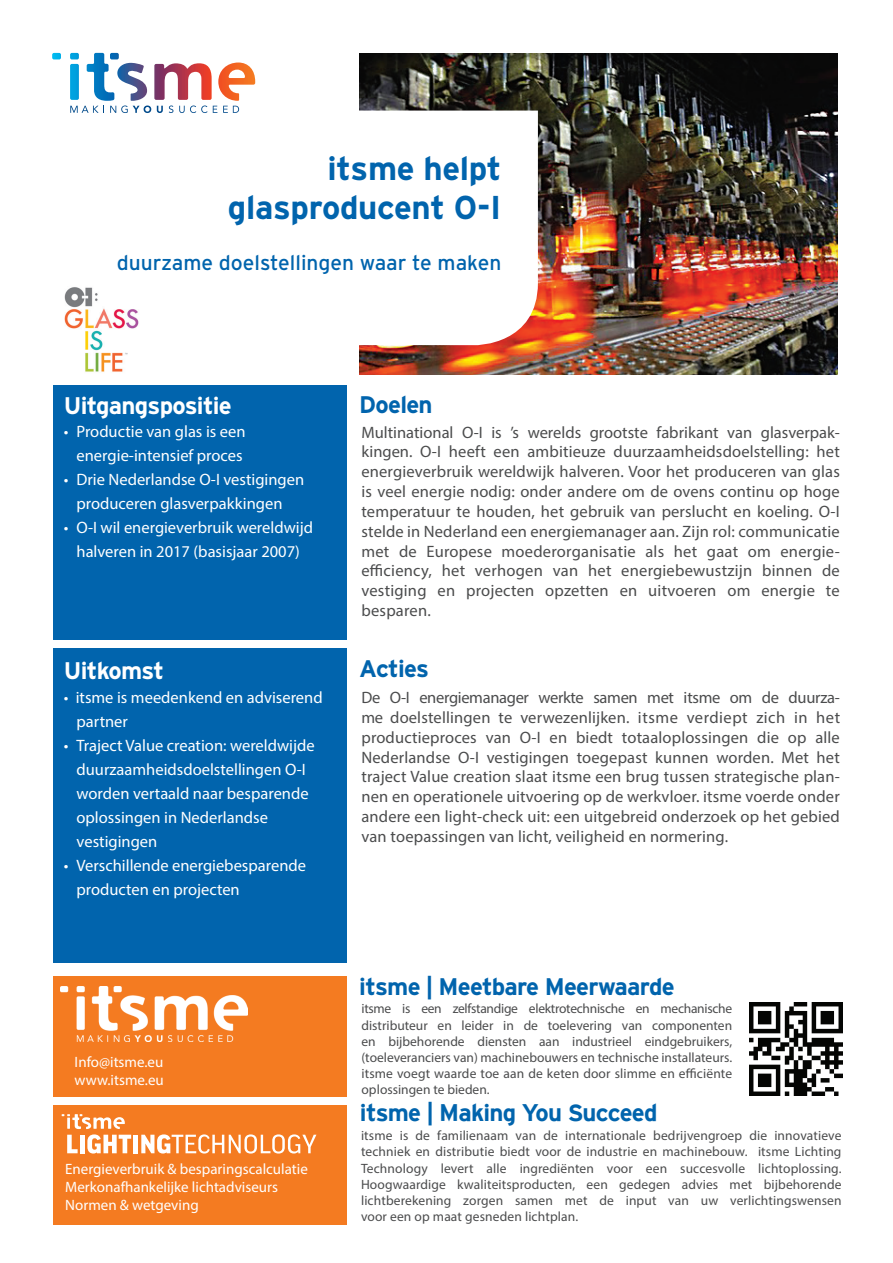
<style>
.page{position:relative;width:893px;height:1263px;background:#fff}
.page>*{position:absolute;margin:0;border:0;box-sizing:border-box;transform-origin:0 0}
.t1{font:700 33px/39.6px "Interstate";letter-spacing:-.01em;color:#0164ad;text-align:right}
.t2{font:700 24px "Interstate";letter-spacing:-.03em;color:#0164ad}
.t3{font:700 24px "Interstate";letter-spacing:-.03em;color:#fff}
.t4{font:700 24px "Interstate Mono";letter-spacing:-.03em;color:#0164ad}
.t5{font:21px "Interstate";color:#0164ad}
.t6{font:16.5px/19.8px "Myriad Pro";letter-spacing:.01em;color:#4b4c4d;text-align:justify}
.t7{font:16.5px/24px "Myriad Pro";color:#fff;text-align:center}
.t8{font:15px/18px "Myriad Pro";color:#fff}
.t9{font:13.5px/16.2px "Myriad Pro";letter-spacing:.01em;color:#4b4c4d;text-align:justify}
</style>
<div class="page">
<img style="left:359px;top:53px;width:479px;height:321px">
<svg style="left:359px;top:111px;width:179px;height:234px"></svg>
<div style="left:53px;top:648px;width:294px;height:315px;background:#0164ad"></div>
<div style="left:53px;top:385px;width:294px;height:255px;background:#0164ad"></div>
<img style="left:749px;top:1002px;width:93px;height:93px">
<div style="left:53px;top:976px;width:294px;height:121px;background:#f47b21"></div>
<img style="left:61px;top:986px;width:187px;height:56px">
<svg style="left:52px;top:53px;width:203px;height:60px"></svg>
<div style="left:53px;top:1105px;width:294px;height:120px;background:#f47b21"></div>
<img style="left:64px;top:287px;width:75px;height:85px">
<svg style="left:62px;top:1114px;width:69px;height:39px"></svg>
<div style="left:133px;top:1135px;width:5px;height:18px;background:#fff"></div>
<svg style="left:141px;top:1134px;width:175px;height:19px"></svg>
<h1 class="t1" style="left:228px;top:148px;width:275px">itsme helpt glasproducent O-I</h1>
<p class="t5" style="left:117px;top:251px;width:386px">duurzame doelstellingen waar te maken</p>
<h2 class="t3" style="left:64px;top:392px;width:170px">Uitgangspositie</h2>
<h2 class="t2" style="left:359px;top:391px;width:75px">Doelen</h2>
<p class="t7" style="left:64px;top:419px;width:183px">• Productie van glas is een energie-intensief proces</p>
<p class="t7" style="left:64px;top:467px;width:242px">• Drie Nederlandse O-I vestigingen produceren glasverpakkingen</p>
<p class="t7" style="left:64px;top:515px;width:251px">• O-I wil energieverbruik wereldwijd halveren in 2017 (basisjaar 2007)</p>
<h2 class="t3" style="left:64px;top:657px;width:102px">Uitkomst</h2>
<p class="t7" style="left:77px;top:685px;width:248px;text-align:left;text-indent:-13px">• itsme is meedenkend en adviserend partner</p>
<p class="t7" style="left:77px;top:733px;width:240px;text-align:left;text-indent:-13px">• Traject Value creation: wereldwijde duurzaamheidsdoelstellingen O-I worden vertaald naar besparende oplossingen in Nederlandse vestigingen</p>
<p class="t7" style="left:77px;top:853px;width:231px;text-align:left;text-indent:-13px">• Verschillende energiebesparende producten en projecten</p>
<p class="t8" style="left:75px;top:1053px;width:91px">Info@itsme.eu www.itsme.eu</p>
<p class="t8" style="left:65px;top:1159px;width:244px">Energieverbruik &amp; besparingscalculatie<br>Merkonafhankelijke lichtadviseurs<br>Normen &amp; wetgeving</p>
<p class="t6" style="left:361px;top:422px;width:480px">Multinational O-I is ’s werelds grootste fabrikant van glasverpak&shy;kingen. O-I heeft een ambitieuze duurzaamheidsdoelstelling: het energieverbruik wereldwijk halveren. Voor het produceren van glas is veel energie nodig: onder andere om de ovens continu op hoge temperatuur te houden, het gebruik van perslucht en koeling. O-I stelde in Nederland een energiemanager aan. Zijn rol: communicatie met de Europese moederorganisatie als het gaat om energie&shy;efficiency, het verhogen van het energiebewustzijn binnen de vestiging en projecten opzetten en uitvoeren om energie te besparen.</p>
<h2 class="t2" style="left:359px;top:655px;width:71px">Acties</h2>
<p class="t6" style="left:361px;top:687px;width:480px">De O-I energiemanager werkte samen met itsme om de duurza&shy;me doelstellingen te verwezenlijken. itsme verdiept zich in het productieproces van O-I en biedt totaaloplossingen die op alle Nederlandse O-I vestigingen toegepast kunnen worden. Met het traject Value creation slaat itsme een brug tussen strategische plan&shy;nen en operationele uitvoering op de werkvloer. itsme voerde onder andere een light-check uit: een uitgebreid onderzoek op het gebied van toepassingen van licht, veiligheid en normering.</p>
<h2 class="t2" style="left:359px;top:973px;width:317px">itsme | Meetbare Meerwaarde</h2>
<p class="t9" style="left:361px;top:1000px;width:372px">itsme is een zelfstandige elektrotechnische en mechanische distributeur en leider in de toelevering van componenten en bijbehorende diensten aan industrieel eindgebruikers, (toeleveranciers van) machinebouwers en technische installateurs. itsme voegt waarde toe aan de keten door slimme en efficiënte oplossingen te bieden.</p>
<h2 class="t4" style="left:360px;top:1099px;width:299px">itsme | Making You Succeed</h2>
<h2 class="t2" style="left:359px;top:1108px;width:299px">itsme | Making You Succeed</h2>
<p class="t9" style="left:361px;top:1139px;width:480px">itsme is de familienaam van de internationale bedrijvengroep die innovatieve techniek en distributie biedt voor de industrie en machinebouw.<br>Consultants</p>
<p class="t9" style="left:361px;top:1127px;width:482px">itsme is de familienaam van de internationale bedrijvengroep die innovatieve techniek en distributie biedt voor de industrie en machinebouw. itsme Lichting Technology levert alle ingrediënten voor een succesvolle lichtoplossing.<br>Hoogwaardige kwaliteitsproducten, een gedegen advies met bijbehorende lichtberekening zorgen samen met de input van uw verlichtingswensen voor een op maat gesneden lichtplan.</p>
<p class="t9" style="left:447px;top:1171px;width:22px">van</p>
<p class="t9" style="left:485px;top:1171px;width:33px">itsme</p>
<p class="t9" style="left:534px;top:1171px;width:56px">Industrial</p>
<p class="t9" style="left:606px;top:1171px;width:70px">Automation</p>
<p class="t9" style="left:693px;top:1171px;width:46px">hebben</p>
<p class="t9" style="left:755px;top:1171px;width:16px">de</p>
<p class="t9" style="left:787px;top:1171px;width:54px">expertise</p>
<p class="t9" style="left:361px;top:1187px;width:329px">om samen met u, automatiseringsprojecten te realiseren.</p>
</div>
